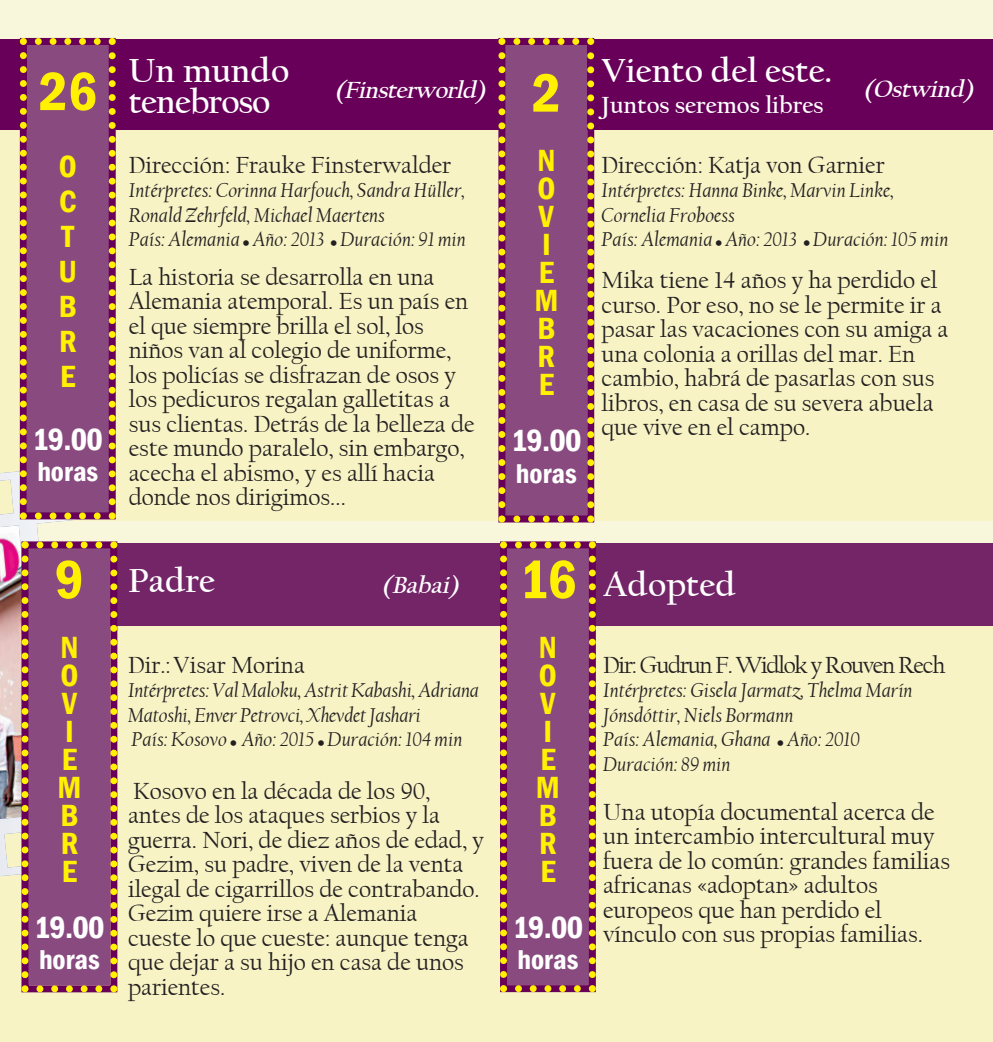
<style>
.page{position:relative;width:993px;height:1042px;background:#fff}
.page>*{position:absolute;margin:0;border:0;box-sizing:border-box;transform-origin:0 0}
.t1{font:600 condensed 56px "Franklin Gothic";color:#fff101}
.t2{font:700 35px "Californian FB";color:#fff}
.t3{font:700 35px/31.5px "Californian FB";letter-spacing:-.025em;color:#fff}
.t4{font:600 condensed 31.5px/28px "Franklin Gothic";color:#fff101}
.t5{font:600 condensed 31.5px "Franklin Gothic";letter-spacing:-.03em;color:#fff}
.t6{font:600 condensed 28px "Franklin Gothic";color:#fff}
.t7{font:24.5px/24.5px "Californian FB";color:#231f20}
.t8{font:italic 700 24.5px "Californian FB";color:#fff}
.t9{font:24.5px "Californian FB";letter-spacing:-.05em;color:#231f20}
.t10{font:700 24.5px "Californian FB";color:#fff}
.t11{font:italic 21px/24.5px "Californian FB";color:#231f20}
.s1{font-size:10.5px}
</style>
<div class="page">
<div style="left:0;top:0;width:992px;height:1042px;background:#f9f7db"></div>
<div style="left:0;top:99px;width:992px;height:422px;background:#f7f3c5"></div>
<div style="left:0;top:565px;width:992px;height:477px;background:#f7f3c5"></div>
<div style="left:0;top:543px;width:992px;height:82px;background:#732567"></div>
<div style="left:0;top:39px;width:992px;height:90px;background:#680059"></div>
<img style="left:0;top:462px;width:115px;height:415px">
<svg style="left:20px;top:38px;width:96px;height:481px;background:#8d4e73"></svg>
<svg style="left:498px;top:38px;width:96px;height:484px;background:#8d4e73"></svg>
<svg style="left:21px;top:541px;width:96px;height:451px;background:#8e4f73"></svg>
<svg style="left:500px;top:541px;width:95px;height:451px;background:#8d4d72"></svg>
<h1 class="t1" style="left:39px;top:59px;width:60px">26</h1>
<p class="t4" style="left:58px;top:148px;width:20px;line-height:35px;text-align:justify">O C T U B R E</p>
<p class="t5" style="left:33px;top:421px;width:72px">19.00</p>
<p class="t6" style="left:37px;top:455px;width:62px">horas</p>
<h2 class="t3" style="left:129px;top:57px;width:162px">Un mundo tenebroso</h2>
<h2 class="t2" style="left:601px;top:56px;width:232px">Viento del este.</h2>
<p class="t10" style="left:601px;top:95px;width:223px">Juntos seremos libres</p>
<p class="t7" style="left:601px;top:153px;width:284px">Dirección: Katja von Garnier</p>
<p class="t11" style="left:601px;top:179px;width:348px">Intérpretes: Hanna Binke, Marvin Linke,<br>Cornelia Froboess<br>País: Alemania <span class="s1">•</span> Año: 2013 <span class="s1">•</span> Duración: 105 min</p>
<p class="t7" style="left:601px;top:268px;width:348px">Mika tiene 14 años y ha perdido el curso. Por eso, no se le permite ir a pasar las vacaciones con su amiga a una colonia a orillas del mar. En cambio, habrá de pasarlas con sus libros, en casa de su severa abuela que vive en el campo.</p>
<h1 class="t1" style="left:531px;top:60px;width:31px">2</h1>
<p class="t4" style="left:534px;top:146px;width:26px">N<br>O<br>V<br>I<br>E<br>M<br>B<br>R<br>E</p>
<p class="t5" style="left:511px;top:422px;width:72px">19.00</p>
<p class="t6" style="left:515px;top:457px;width:62px">horas</p>
<p class="t8" style="left:334px;top:80px;width:157px">(Finsterworld)</p>
<p class="t8" style="left:863px;top:78px;width:117px">(Ostwind)</p>
<p class="t7" style="left:129px;top:153px;width:324px">Dirección: Frauke Finsterwalder</p>
<p class="t11" style="left:129px;top:179px;width:338px">Intérpretes: Corinna Harfouch, Sandra Hüller,<br>Ronald Zehrfeld, Michael Maertens<br>País: Alemania <span class="s1">•</span> Año: 2013 <span class="s1">•</span> Duración: 91 min</p>
<p class="t7" style="left:129px;top:265px;width:347px">La historia se desarrolla en una<br>Alemania atemporal. Es un país en el que siempre brilla el sol, los niños van al colegio de uniforme, los policías se disfrazan de osos y los pedicuros regalan galletitas a sus clientas. Detrás de la belleza de este mundo paralelo, sin embargo, acecha el abismo, y es allí hacia donde nos dirigimos...</p>
<h1 class="t1" style="left:55px;top:547px;width:31px">9</h1>
<p class="t4" style="left:57px;top:633px;width:26px">N<br>O<br>V<br>I<br>E<br>M<br>B<br>R<br>E</p>
<p class="t5" style="left:34px;top:909px;width:72px">19.00</p>
<p class="t6" style="left:39px;top:943px;width:62px">horas</p>
<h2 class="t2" style="left:128px;top:566px;width:88px">Padre</h2>
<p class="t8" style="left:381px;top:574px;width:84px">(Babai)</p>
<p class="t7" style="left:128px;top:653px;width:178px">Dir.:Visar Morina</p>
<p class="t11" style="left:128px;top:678px;width:352px">Intérpretes:ValMaloku,AstritKabashi,Adriana<br>Matoshi, Enver Petrovci,XhevdetJashari<br>País: Kosovo <span class="s1">•</span> Año: 2015 <span class="s1">•</span> Duración: 104 min</p>
<p class="t7" style="left:128px;top:779px;width:357px">Kosovo en la década de los 90, antes de los ataques serbios y la guerra. Nori, de diez años de edad, y<br>Gezim, su padre, viven de la venta ilegal de cigarrillos de contrabando.<br>Gezim quiere irse a Alemania cueste lo que cueste: aunque tenga que dejar a su hijo en casa de unos parientes.</p>
<h1 class="t1" style="left:519px;top:547px;width:58px">16</h1>
<p class="t4" style="left:536px;top:633px;width:26px">N<br>O<br>V<br>I<br>E<br>M<br>B<br>R<br>E</p>
<p class="t5" style="left:512px;top:909px;width:72px">19.00</p>
<p class="t6" style="left:517px;top:943px;width:62px">horas</p>
<h2 class="t2" style="left:603px;top:569px;width:134px">Adopted</h2>
<p class="t9" style="left:603px;top:651px;width:343px">Dir: Gudrun F. Widlok y Rouven Rech</p>
<p class="t11" style="left:603px;top:678px;width:311px">Intérpretes: Gisela Jarmatz, Thelma Marín<br>Jónsdóttir, Niels Bormann<br>País: Alemania, Ghana <span class="s1">•</span> Año: 2010<br>Duración: 89 min</p>
<p class="t7" style="left:603px;top:800px;width:348px">Una utopía documental acerca de un intercambio intercultural muy fuera de lo común: grandes familias africanas «adoptan» adultos europeos que han perdido el vínculo con sus propias familias.</p>
</div>
